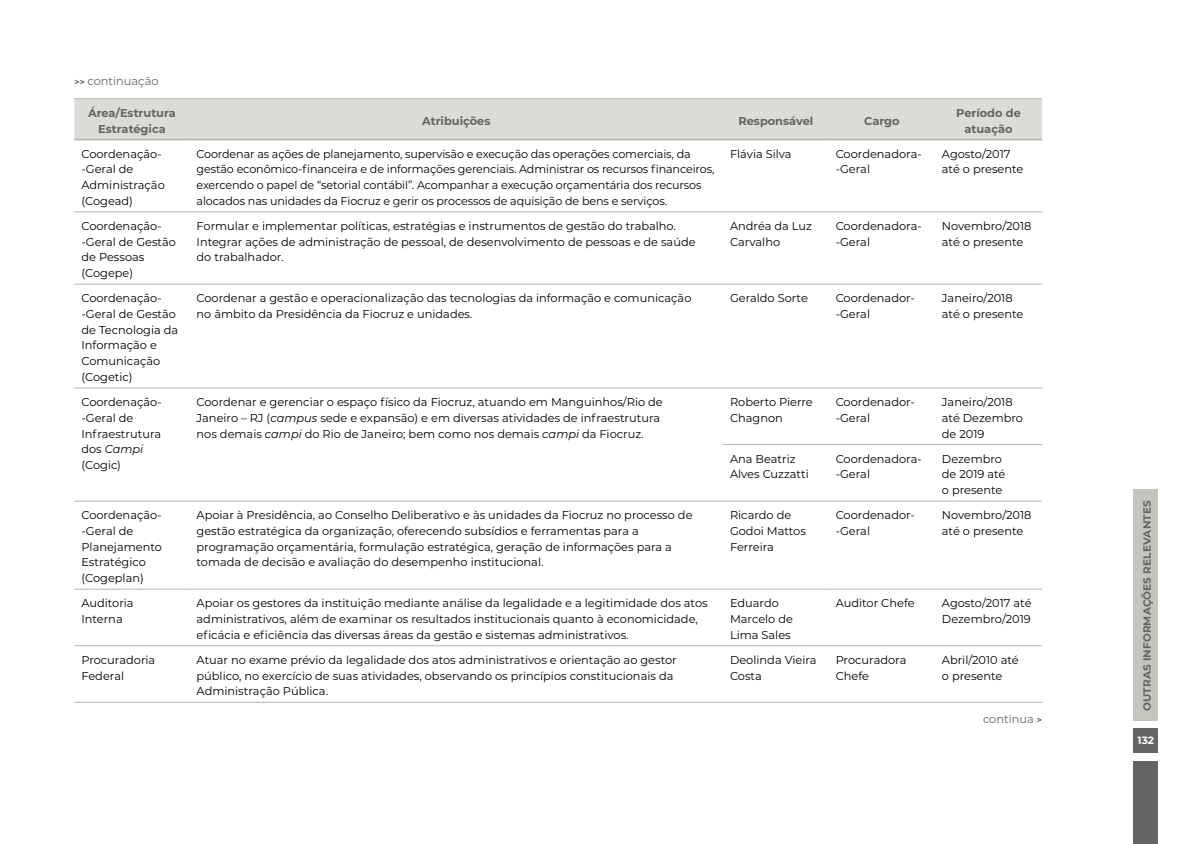
<style>
.page{position:relative;width:1191px;height:844px;background:#fff}
.page>*{position:absolute;margin:0;border:0;box-sizing:border-box;transform-origin:0 0}
.TABELA_texto{font:11.38px/15.8px "Montserrat";color:#000}
.TABELA_texto-2{font:700 11.38px/15.8px "Montserrat";color:#646464;text-align:center}
.TEXTO_sem_entrada{font:11.38px "Montserrat";color:#646464}
.t1{font:700 10.5px "Montserrat";letter-spacing:.01em;color:#646464}
.t2{font:700 10.5px "Montserrat";color:#fff}
.s1{font-weight:700;font-size:8.75px}
.s2{font-style:italic}
</style>
<div class="page">
<div style="left:74px;top:99px;width:968px;height:40px;background:#dcdcd7"></div>
<hr style="left:74px;top:211px;width:115px;height:1px;background:#b9b2b0">
<hr style="left:189px;top:211px;width:534px;height:1px;background:#b9b2b0">
<hr style="left:723px;top:211px;width:105px;height:1px;background:#b9b2b0">
<hr style="left:828px;top:211px;width:107px;height:1px;background:#b9b2b0">
<hr style="left:935px;top:211px;width:107px;height:1px;background:#b9b2b0">
<hr style="left:74px;top:283px;width:115px;height:1px;background:#b9b2b0">
<hr style="left:189px;top:283px;width:534px;height:1px;background:#b9b2b0">
<hr style="left:723px;top:283px;width:105px;height:1px;background:#b9b2b0">
<hr style="left:828px;top:283px;width:107px;height:1px;background:#b9b2b0">
<hr style="left:935px;top:283px;width:107px;height:1px;background:#b9b2b0">
<hr style="left:723px;top:387px;width:105px;height:1px;background:#b9b2b0">
<hr style="left:828px;top:387px;width:107px;height:1px;background:#b9b2b0">
<hr style="left:935px;top:387px;width:107px;height:1px;background:#b9b2b0">
<hr style="left:723px;top:444px;width:105px;height:1px;background:#b9b2b0">
<hr style="left:828px;top:444px;width:107px;height:1px;background:#b9b2b0">
<hr style="left:935px;top:444px;width:107px;height:1px;background:#b9b2b0">
<hr style="left:723px;top:500px;width:105px;height:1px;background:#b9b2b0">
<hr style="left:828px;top:500px;width:107px;height:1px;background:#b9b2b0">
<hr style="left:935px;top:500px;width:107px;height:1px;background:#b9b2b0">
<hr style="left:74px;top:588px;width:115px;height:1px;background:#b9b2b0">
<hr style="left:189px;top:588px;width:534px;height:1px;background:#b9b2b0">
<hr style="left:723px;top:588px;width:105px;height:1px;background:#b9b2b0">
<hr style="left:828px;top:588px;width:107px;height:1px;background:#b9b2b0">
<hr style="left:935px;top:588px;width:107px;height:1px;background:#b9b2b0">
<hr style="left:74px;top:645px;width:115px;height:1px;background:#b9b2b0">
<hr style="left:189px;top:645px;width:534px;height:1px;background:#b9b2b0">
<hr style="left:723px;top:645px;width:105px;height:1px;background:#b9b2b0">
<hr style="left:828px;top:645px;width:107px;height:1px;background:#b9b2b0">
<hr style="left:935px;top:645px;width:107px;height:1px;background:#b9b2b0">
<hr style="left:74px;top:701px;width:115px;height:1px;background:#b9b2b0">
<hr style="left:189px;top:701px;width:534px;height:1px;background:#b9b2b0">
<hr style="left:723px;top:701px;width:105px;height:1px;background:#b9b2b0">
<hr style="left:828px;top:701px;width:107px;height:1px;background:#b9b2b0">
<hr style="left:935px;top:701px;width:107px;height:1px;background:#b9b2b0">
<hr style="left:74px;top:98px;width:115px;height:1px;background:#b9b2b0">
<hr style="left:189px;top:98px;width:534px;height:1px;background:#b9b2b0">
<hr style="left:723px;top:98px;width:105px;height:1px;background:#b9b2b0">
<hr style="left:828px;top:98px;width:107px;height:1px;background:#b9b2b0">
<hr style="left:935px;top:98px;width:107px;height:1px;background:#b9b2b0">
<hr style="left:74px;top:139px;width:115px;height:1px;background:#b9b2b0">
<hr style="left:189px;top:139px;width:534px;height:1px;background:#b9b2b0">
<hr style="left:723px;top:139px;width:105px;height:1px;background:#b9b2b0">
<hr style="left:828px;top:139px;width:107px;height:1px;background:#b9b2b0">
<hr style="left:935px;top:139px;width:107px;height:1px;background:#b9b2b0">
<hr style="left:74px;top:387px;width:115px;height:1px;background:#b9b2b0">
<hr style="left:74px;top:500px;width:115px;height:1px;background:#b9b2b0">
<hr style="left:189px;top:387px;width:534px;height:1px;background:#b9b2b0">
<hr style="left:189px;top:500px;width:534px;height:1px;background:#b9b2b0">
<div style="left:1133px;top:728px;width:24px;height:25px;background:#646464"></div>
<div style="left:1133px;top:489px;width:25px;height:231px;background:#c5c5bd"></div>
<div style="left:1133px;top:760px;width:25px;height:83px;background:#646464"></div>
<p class="TEXTO_sem_entrada" style="left:74px;top:74px;width:86px"><span class="s1">&gt;&gt;</span> continuação</p>
<p class="TABELA_texto-2" style="left:88px;top:104px;width:89px">Área/Estrutura<br>Estratégica</p>
<p class="TABELA_texto-2" style="left:422px;top:112px;width:70px">Atribuições</p>
<p class="TABELA_texto-2" style="left:738px;top:112px;width:76px">Responsável</p>
<p class="TABELA_texto-2" style="left:864px;top:112px;width:37px">Cargo</p>
<p class="TABELA_texto-2" style="left:956px;top:104px;width:66px">Período de atuação</p>
<p class="TABELA_texto" style="left:81px;top:145px;width:85px">Coordenação--Geral de<br>Administração (Cogead)</p>
<p class="TABELA_texto" style="left:196px;top:145px;width:519px">Coordenar as ações de planejamento, supervisão e execução das operações comerciais, da gestão econômico-financeira e de informações gerenciais. Administrar os recursos financeiros, exercendo o papel de “setorial contábil”. Acompanhar a execução orçamentária dos recursos alocados nas unidades da Fiocruz e gerir os processos de aquisição de bens e serviços.</p>
<p class="TABELA_texto" style="left:730px;top:145px;width:63px">Flávia Silva</p>
<p class="TABELA_texto" style="left:835px;top:145px;width:87px">Coordenadora--Geral</p>
<p class="TABELA_texto" style="left:942px;top:145px;width:83px">Agosto/2017 até o presente</p>
<p class="TABELA_texto" style="left:81px;top:217px;width:96px">Coordenação--Geral de Gestão de Pessoas (Cogepe)</p>
<p class="TABELA_texto" style="left:196px;top:217px;width:500px">Formular e implementar políticas, estratégias e instrumentos de gestão do trabalho.<br>Integrar ações de administração de pessoal, de desenvolvimento de pessoas e de saúde do trabalhador.</p>
<p class="TABELA_texto" style="left:730px;top:217px;width:83px">Andréa da Luz<br>Carvalho</p>
<p class="TABELA_texto" style="left:835px;top:217px;width:87px">Coordenadora--Geral</p>
<p class="TABELA_texto" style="left:942px;top:217px;width:91px">Novembro/2018 até o presente</p>
<p class="TABELA_texto" style="left:81px;top:290px;width:98px">Coordenação--Geral de Gestão de Tecnologia da<br>Informação e<br>Comunicação (Cogetic)</p>
<p class="TABELA_texto" style="left:196px;top:290px;width:496px">Coordenar a gestão e operacionalização das tecnologias da informação e comunicação no âmbito da Presidência da Fiocruz e unidades.</p>
<p class="TABELA_texto" style="left:730px;top:290px;width:79px">Geraldo Sorte</p>
<p class="TABELA_texto" style="left:835px;top:290px;width:81px">Coordenador--Geral</p>
<p class="TABELA_texto" style="left:942px;top:290px;width:83px">Janeiro/2018 até o presente</p>
<p class="TABELA_texto" style="left:81px;top:393px;width:82px">Coordenação--Geral de<br>Infraestrutura dos <span class="s2">Campi </span>(Cogic)</p>
<p class="TABELA_texto" style="left:196px;top:393px;width:468px">Coordenar e gerenciar o espaço físico da Fiocruz, atuando em Manguinhos/Rio de<br>Janeiro – RJ (<span class="s2">campus</span> sede e expansão) e em diversas atividades de infraestrutura nos demais <span class="s2">campi</span> do Rio de Janeiro; bem como nos demais <span class="s2">campi</span> da Fiocruz.</p>
<p class="TABELA_texto" style="left:730px;top:393px;width:84px">Roberto Pierre<br>Chagnon</p>
<p class="TABELA_texto" style="left:835px;top:393px;width:81px">Coordenador--Geral</p>
<p class="TABELA_texto" style="left:942px;top:393px;width:83px">Janeiro/2018 até Dezembro de 2019</p>
<p class="TABELA_texto" style="left:730px;top:450px;width:80px">Ana Beatriz<br>Alves Cuzzatti</p>
<p class="TABELA_texto" style="left:835px;top:450px;width:87px">Coordenadora--Geral</p>
<p class="TABELA_texto" style="left:942px;top:450px;width:65px">Dezembro de 2019 até o presente</p>
<p class="TABELA_texto" style="left:81px;top:506px;width:82px">Coordenação--Geral de<br>Planejamento<br>Estratégico (Cogeplan)</p>
<p class="TABELA_texto" style="left:196px;top:506px;width:497px">Apoiar à Presidência, ao Conselho Deliberativo e às unidades da Fiocruz no processo de gestão estratégica da organização, oferecendo subsídios e ferramentas para a programação orçamentária, formulação estratégica, geração de informações para a tomada de decisão e avaliação do desempenho institucional.</p>
<p class="TABELA_texto" style="left:730px;top:506px;width:77px">Ricardo de<br>Godoi Mattos<br>Ferreira</p>
<p class="TABELA_texto" style="left:835px;top:506px;width:81px">Coordenador--Geral</p>
<p class="TABELA_texto" style="left:942px;top:506px;width:91px">Novembro/2018 até o presente</p>
<p class="TABELA_texto" style="left:81px;top:594px;width:54px">Auditoria<br>Interna</p>
<p class="TABELA_texto" style="left:196px;top:594px;width:512px">Apoiar os gestores da instituição mediante análise da legalidade e a legitimidade dos atos administrativos, além de examinar os resultados institucionais quanto à economicidade, eficácia e eficiência das diversas áreas da gestão e sistemas administrativos.</p>
<p class="TABELA_texto" style="left:730px;top:594px;width:64px">Eduardo<br>Marcelo de<br>Lima Sales</p>
<p class="TABELA_texto" style="left:835px;top:594px;width:80px">Auditor Chefe</p>
<p class="TABELA_texto" style="left:942px;top:594px;width:91px">Agosto/2017 até<br>Dezembro/2019</p>
<p class="TABELA_texto" style="left:81px;top:651px;width:75px">Procuradoria<br>Federal</p>
<p class="TABELA_texto" style="left:196px;top:651px;width:482px">Atuar no exame prévio da legalidade dos atos administrativos e orientação ao gestor público, no exercício de suas atividades, observando os princípios constitucionais da<br>Administração Pública.</p>
<p class="TABELA_texto" style="left:730px;top:651px;width:88px">Deolinda Vieira<br>Costa</p>
<p class="TABELA_texto" style="left:835px;top:651px;width:72px">Procuradora<br>Chefe</p>
<p class="TABELA_texto" style="left:942px;top:651px;width:78px">Abril/2010 até o presente</p>
<p class="TEXTO_sem_entrada" style="left:983px;top:711px;width:61px">continua <span class="s1">&gt;</span></p>
<p class="t1" style="left:1139px;top:710px;width:212px;rotate:-90deg">OUTRAS INFORMAÇÕES RELEVANTES</p>
<p class="t2" style="left:1137px;top:732px;width:18px">132</p>
</div>
